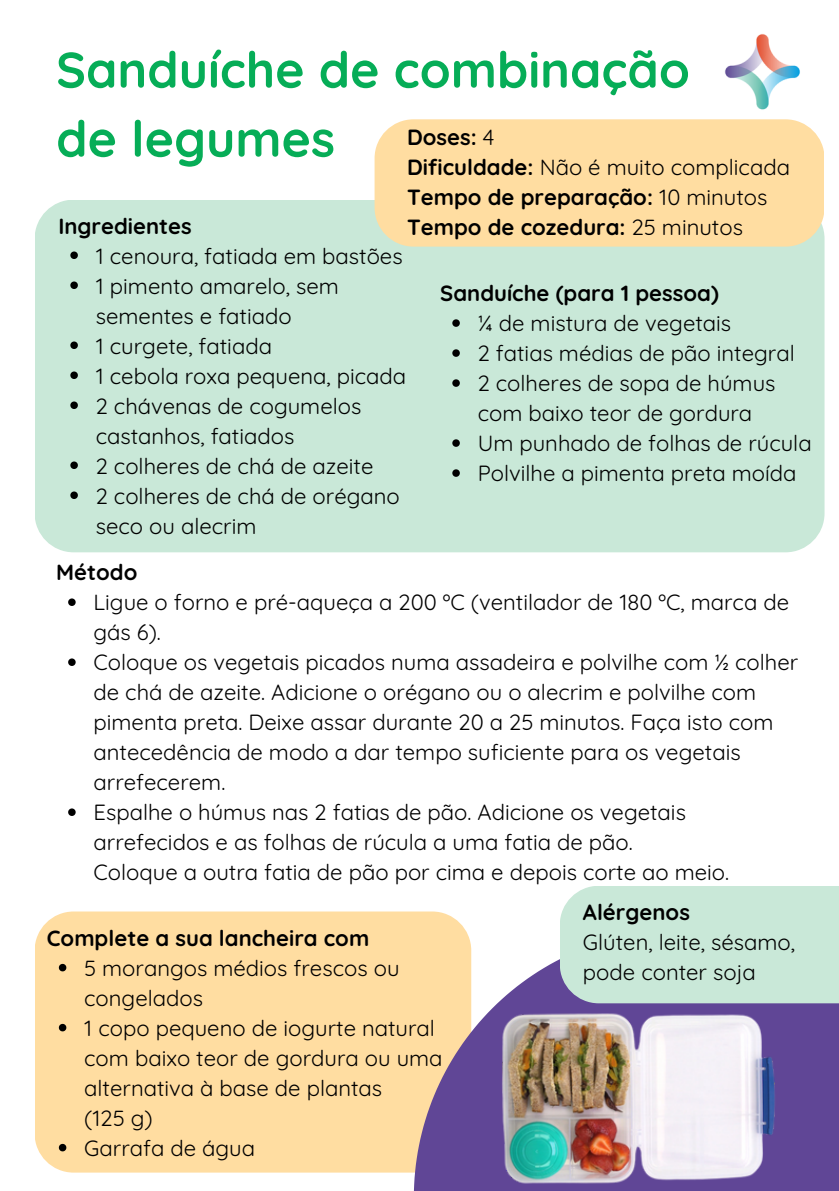
<style>
.page{position:relative;width:839px;height:1191px;background:#fff}
.page>*{position:absolute;margin:0;border:0;box-sizing:border-box;transform-origin:0 0}
.t1{font:700 50px/69px "Quicksand";color:#06ad57}
.t2{font:22px/30px "Quicksand";color:#000}
.t3{font:700 22px "Quicksand";color:#000}
.s1{font-weight:400}
.s2{font-weight:700}
</style>
<div class="page">
<img style="left:725px;top:34px;width:75px;height:86px">
<div style="left:35px;top:912px;width:436px;height:261px;background:#ffdda1;border-radius:39px"></div>
<svg style="left:59px;top:964px;width:7px;height:7px"></svg>
<svg style="left:59px;top:1024px;width:7px;height:7px"></svg>
<svg style="left:59px;top:1144px;width:7px;height:7px"></svg>
<svg style="left:414px;top:930px;width:424px;height:261px;fill:#604696"></svg>
<div style="left:559px;top:886px;width:279px;height:117px;background:#c9e8d8"></div>
<div style="left:35px;top:200px;width:789px;height:352px;background:#c9e8d8;border-radius:39px"></div>
<svg style="left:70px;top:252px;width:8px;height:7px"></svg>
<svg style="left:70px;top:282px;width:8px;height:7px"></svg>
<svg style="left:70px;top:342px;width:8px;height:7px"></svg>
<svg style="left:70px;top:372px;width:8px;height:7px"></svg>
<svg style="left:70px;top:402px;width:8px;height:7px"></svg>
<svg style="left:70px;top:462px;width:8px;height:7px"></svg>
<svg style="left:70px;top:492px;width:8px;height:7px"></svg>
<div style="left:374px;top:119px;width:450px;height:128px;background:#ffdda1;border-radius:39px"></div>
<svg style="left:68px;top:598px;width:8px;height:8px"></svg>
<svg style="left:68px;top:658px;width:8px;height:8px"></svg>
<svg style="left:68px;top:808px;width:8px;height:8px"></svg>
<img style="left:496px;top:1008px;width:287px;height:182px">
<svg style="left:452px;top:319px;width:8px;height:8px"></svg>
<svg style="left:452px;top:349px;width:8px;height:8px"></svg>
<svg style="left:452px;top:379px;width:8px;height:8px"></svg>
<svg style="left:452px;top:439px;width:8px;height:8px"></svg>
<svg style="left:452px;top:469px;width:8px;height:8px"></svg>
<p class="t1" style="left:56px;top:34px;width:635px">Sanduíche de combinação de legumes</p>
<p class="t3" style="left:407px;top:123px;width:89px">Doses: <span class="s1">4</span></p>
<p class="t2" style="left:407px;top:151px;width:384px"><span class="s2">Dificuldade:</span> Não é muito complicada</p>
<p class="t3" style="left:407px;top:183px;width:362px">Tempo de preparação: <span class="s1">10 minutos</span></p>
<p class="t3" style="left:407px;top:213px;width:337px">Tempo de cozedura: <span class="s1">25 minutos</span></p>
<p class="t3" style="left:58px;top:212px;width:135px">Ingredientes</p>
<p class="t2" style="left:96px;top:240px;width:308px">1 cenoura, fatiada em bastões</p>
<p class="t2" style="left:96px;top:270px;width:245px">1 pimento amarelo, sem sementes e fatiado</p>
<p class="t2" style="left:96px;top:330px;width:178px">1 curgete, fatiada</p>
<p class="t2" style="left:96px;top:360px;width:312px">1 cebola roxa pequena, picada</p>
<p class="t2" style="left:96px;top:390px;width:267px">2 chávenas de cogumelos castanhos, fatiados</p>
<p class="t2" style="left:96px;top:450px;width:279px">2 colheres de chá de azeite</p>
<h2 class="t2" style="left:96px;top:480px;width:305px">2 colheres de chá de orégano seco ou alecrim</h2>
<p class="t3" style="left:440px;top:279px;width:280px">Sanduíche (para 1 pessoa)</p>
<h2 class="t2" style="left:477px;top:308px;width:255px">¼ de mistura de vegetais</h2>
<p class="t2" style="left:477px;top:338px;width:318px">2 fatias médias de pão integral</p>
<p class="t2" style="left:477px;top:368px;width:299px">2 colheres de sopa de húmus com baixo teor de gordura</p>
<p class="t2" style="left:477px;top:428px;width:335px">Um punhado de folhas de rúcula</p>
<p class="t2" style="left:477px;top:458px;width:320px">Polvilhe a pimenta preta moída</p>
<p class="t3" style="left:56px;top:558px;width:83px">Método</p>
<h2 class="t2" style="left:94px;top:587px;width:697px">Ligue o forno e pré-aqueça a 200 ºC (ventilador de 180 ºC, marca de gás 6).</h2>
<p class="t2" style="left:94px;top:647px;width:706px">Coloque os vegetais picados numa assadeira e polvilhe com ½ colher de chá de azeite. Adicione o orégano ou o alecrim e polvilhe com pimenta preta. Deixe assar durante 20 a 25 minutos. Faça isto com antecedência de modo a dar tempo suficiente para os vegetais arrefecerem.</p>
<p class="t2" style="left:94px;top:797px;width:637px">Espalhe o húmus nas 2 fatias de pão. Adicione os vegetais arrefecidos e as folhas de rúcula a uma fatia de pão.<br>Coloque a outra fatia de pão por cima e depois corte ao meio.</p>
<h1 class="t3" style="left:47px;top:924px;width:324px">Complete a sua lancheira com</h1>
<p class="t2" style="left:84px;top:953px;width:317px">5 morangos médios frescos ou congelados</p>
<p class="t2" style="left:84px;top:1013px;width:360px">1 copo pequeno de iogurte natural com baixo teor de gordura ou uma alternativa à base de plantas<br>(125 g)</p>
<p class="t2" style="left:84px;top:1133px;width:172px">Garrafa de água</p>
<p class="t3" style="left:583px;top:898px;width:108px">Alérgenos</p>
<h2 class="t2" style="left:583px;top:927px;width:213px">Glúten, leite, sésamo, pode conter soja</h2>
</div>
